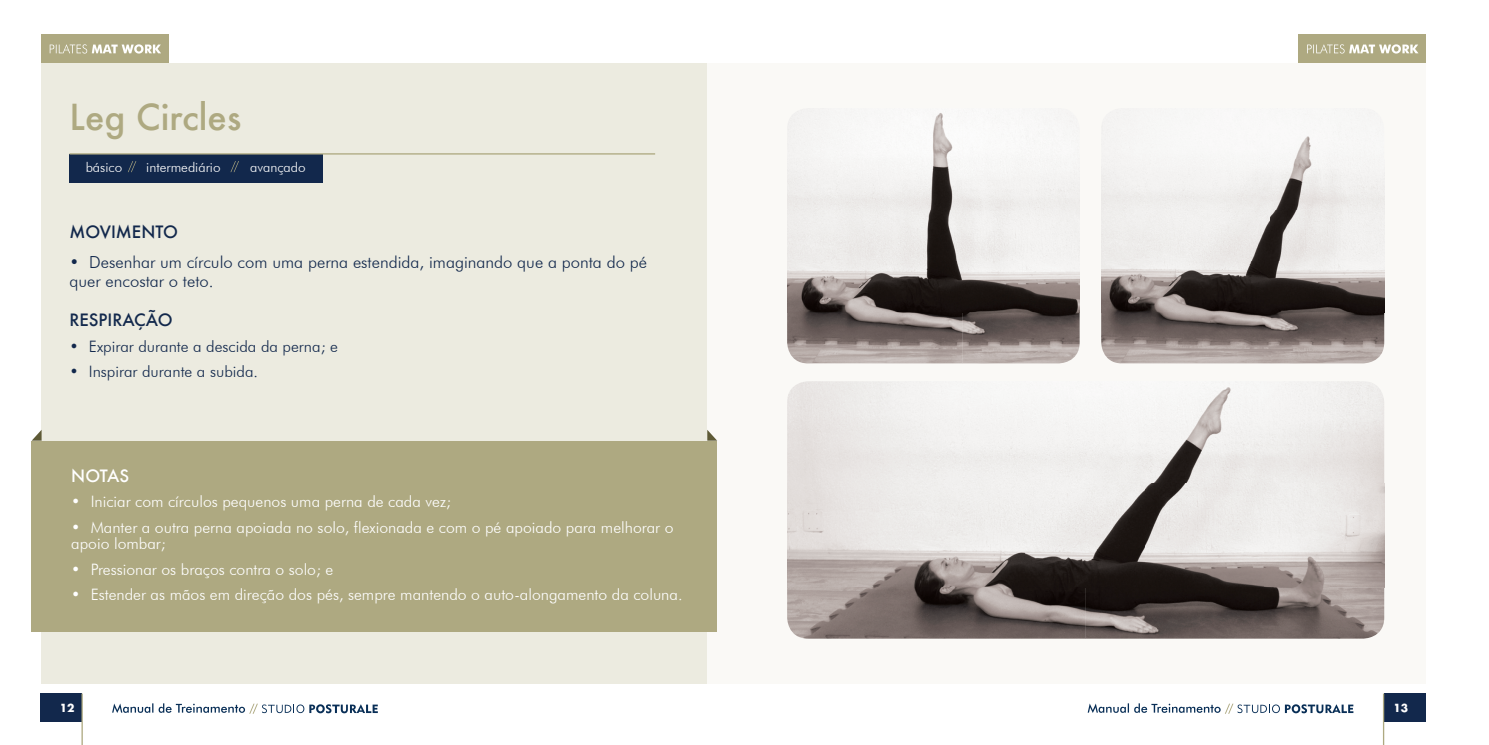
<style>
.page{position:relative;width:1489px;height:745px;background:#fff}
.page>*{position:absolute;margin:0;border:0;box-sizing:border-box;transform-origin:0 0}
.t1{font:500 35px "Futura";color:#aea981}
.t2{font:300 16.62px/19.2px "Futura BT";color:#12284c}
.t3{font:500 16.62px "Futura";color:#12284c}
.t4{font:500 16.62px "Futura";letter-spacing:-.015em;color:#fff}
.t5{font:300 15.75px/15.8px "Futura BT";color:#fff}
.t6{font:300 15.75px "Futura BT";color:#12284c}
.t7{font:300 13.47px "Futura BT";color:#fff}
.t8{font:700 12.25px "Futura";color:#fff}
</style>
<div class="page">
<div style="left:40px;top:693px;width:42px;height:29px;background:#12284c"></div>
<hr style="left:81px;top:693px;width:2px;height:51px;background:#aea981">
<svg style="left:112px;top:703px;width:266px;height:10px"></svg>
<div style="left:1383px;top:693px;width:42px;height:29px;background:#12284c"></div>
<hr style="left:1382px;top:693px;width:1px;height:51px;background:#aea981">
<svg style="left:1087px;top:703px;width:266px;height:10px"></svg>
<div style="left:41px;top:63px;width:666px;height:620px;background:#ecebe0"></div>
<div style="left:41px;top:34px;width:127px;height:29px;background:#aea981"></div>
<svg style="left:50px;top:44px;width:111px;height:10px"></svg>
<div style="left:1298px;top:34px;width:127px;height:29px;background:#aea981"></div>
<svg style="left:1307px;top:44px;width:111px;height:10px"></svg>
<div style="left:69px;top:154px;width:253px;height:29px;background:#12284c"></div>
<svg style="left:128px;top:161px;width:8px;height:11px"></svg>
<svg style="left:230px;top:161px;width:9px;height:11px"></svg>
<hr style="left:69px;top:153px;width:586px;height:1px;background:#aea981">
<svg style="left:32px;top:430px;width:10px;height:10px"></svg>
<div style="left:707px;top:63px;width:718px;height:620px;background:#faf9f6"></div>
<div style="left:32px;top:440px;width:685px;height:191px;background:#aea981"></div>
<img style="left:787px;top:111px;width:292px;height:252px">
<img style="left:787px;top:381px;width:596px;height:257px">
<img style="left:1101px;top:136px;width:282px;height:227px">
<svg style="left:707px;top:430px;width:10px;height:10px"></svg>
<h1 class="t1" style="left:69px;top:92px;width:173px">Leg Circles</h1>
<p class="t7" style="left:86px;top:159px;width:38px">básico</p>
<p class="t7" style="left:146px;top:159px;width:76px">intermediário</p>
<p class="t7" style="left:250px;top:159px;width:57px">avançado</p>
<p class="t3" style="left:69px;top:221px;width:110px">MOVIMENTO</p>
<p class="t2" style="left:69px;top:252px;width:579px">• Desenhar um círculo com uma perna estendida, imaginando que a ponta do pé quer encostar o teto.</p>
<p class="t3" style="left:69px;top:308px;width:104px">RESPIRAÇÃO</p>
<p class="t6" style="left:69px;top:336px;width:270px">• Expirar durante a descida da perna; e</p>
<p class="t6" style="left:69px;top:362px;width:190px">• Inspirar durante a subida.</p>
<p class="t4" style="left:71px;top:464px;width:59px">NOTAS</p>
<p class="t5" style="left:71px;top:493px;width:381px">• Iniciar com círculos pequenos uma perna de cada vez;</p>
<p class="t5" style="left:71px;top:519px;width:604px">• Manter a outra perna apoiada no solo, flexionada e com o pé apoiado para melhorar o apoio lombar;</p>
<p class="t5" style="left:71px;top:560px;width:263px">• Pressionar os braços contra o solo; e</p>
<p class="t5" style="left:71px;top:586px;width:612px">• Estender as mãos em direção dos pés, sempre mantendo o auto-alongamento da coluna.</p>
<p class="t8" style="left:60px;top:702px;width:16px">12</p>
<p class="t8" style="left:1393px;top:702px;width:16px">13</p>
</div>
